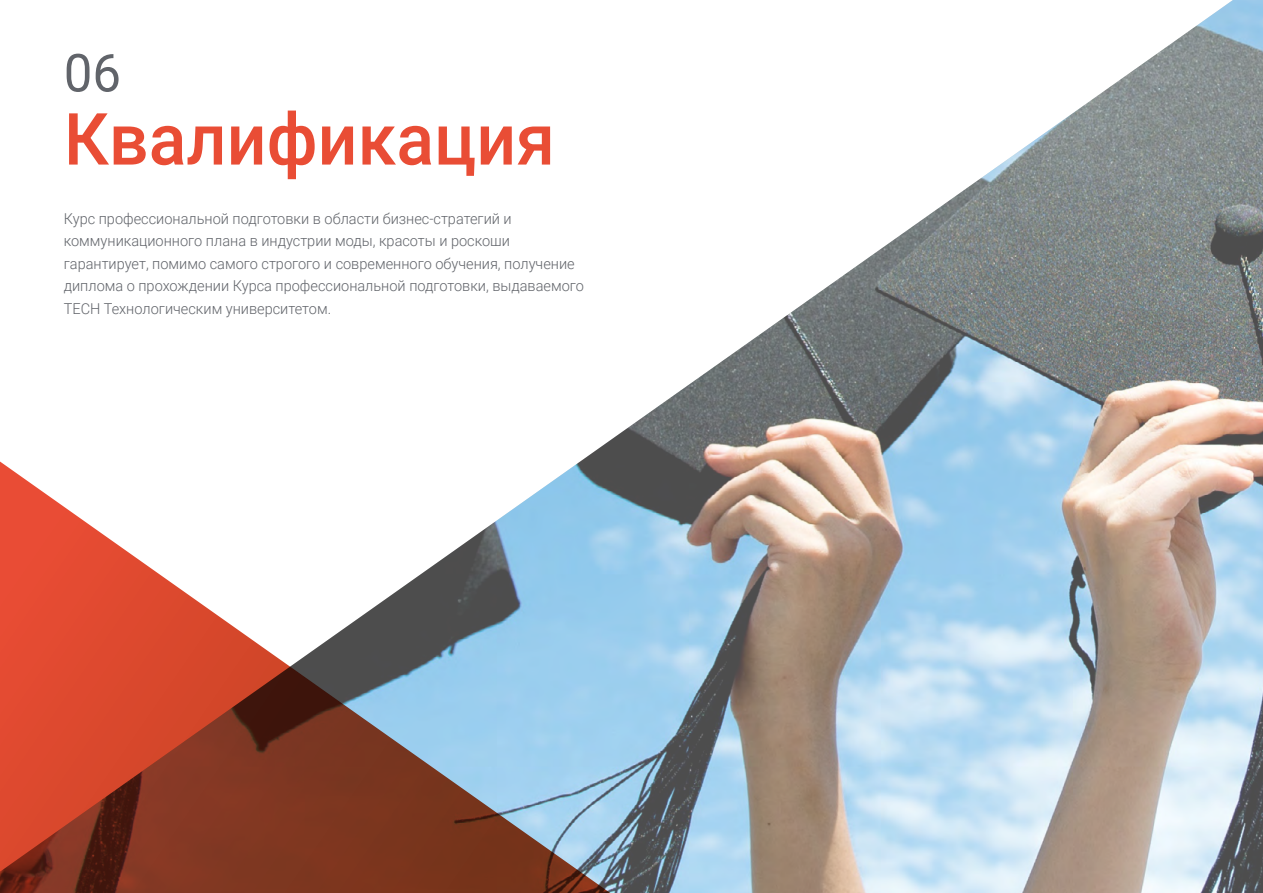
<style>
.page{position:relative;width:1263px;height:893px;background:#fff}
.page>*{position:absolute;margin:0;border:0;box-sizing:border-box;transform-origin:0 0}
.t1{font:500 72px "Roboto";color:#e94d35}
.t2{font:52.5px "Roboto";color:#61646a}
.t3{font:300 15px/22.5px "Roboto";color:#61646a}
</style>
<div class="page">
<img style="left:602px;top:0;width:661px;height:893px">
<svg style="left:0;top:446px;width:640px;height:447px"></svg>
<h2 class="t2" style="left:64px;top:36px;width:59px">06</h2>
<h1 class="t1" style="left:64px;top:89px;width:493px">Квалификация</h1>
<p class="t3" style="left:64px;top:207px;width:522px">Курс профессиональной подготовки в области бизнес-стратегий и коммуникационного плана в индустрии моды, красоты и роскоши гарантирует, помимо самого строгого и современного обучения, получение диплома о прохождении Курса профессиональной подготовки, выдаваемого TECH Технологическим университетом.</p>
</div>
